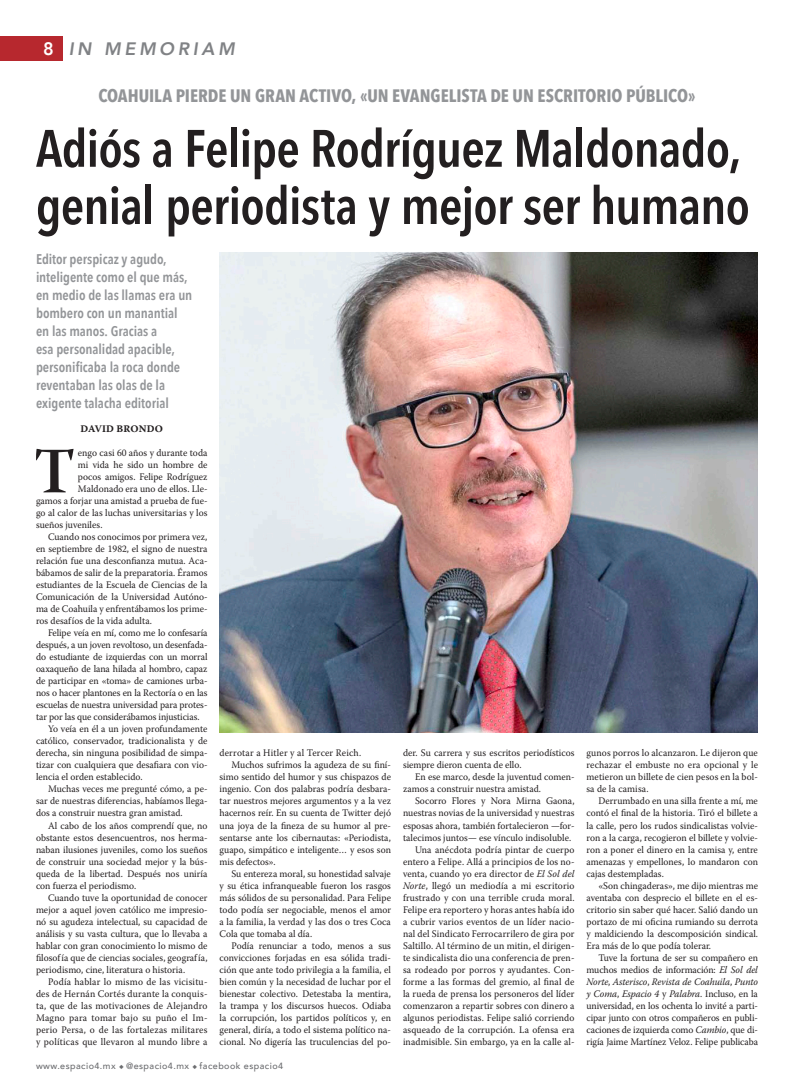
<style>
.page{position:relative;width:794px;height:1092px;background:#fff}
.page>*{position:absolute;margin:0;border:0;box-sizing:border-box;transform-origin:0 0}
.Cap_negro{font:64.5px "Warnock Pro Bold Subh";color:#231f20;scale:.95 1}
._1_Cabeza{font:600 52px "Avenir Next Condensed";letter-spacing:-.015em;color:#231f20}
.Balazo{font:700 18px "Avenir Next Condensed";color:#939598}
.t1{font:italic 800 18px "Avenir";letter-spacing:.2em;color:#808285}
.t2{font:800 18px "Avenir";color:#fff}
.Sumario{font:600 14px/18px "Avenir Next Condensed";letter-spacing:-.005em;color:#939598}
.texto_E4{font:10px/12px "Warnock Pro";color:#231f20;text-align:justify;scale:.95 1}
.Cap_negro-2{font:10px "Warnock Pro";color:#231f20;scale:.95 1}
.texto_E4-2{font:10px "Warnock Pro";letter-spacing:.02em;color:#231f20;scale:.95 1}
.Firma_1{font:10px "Warnock Pro Bold Capt";letter-spacing:.01em;color:#231f20}
.t3{font:500 9px "Avenir";letter-spacing:.05em;color:#6c6d70}
.s1{font-style:italic}
</style>
<div class="page">
<div style="left:0;top:36px;width:63px;height:24px;background:#b7282e"></div>
<img style="left:219px;top:252px;width:539px;height:480px">
<p class="t1" style="left:69px;top:38px;width:167px">IN MEMORIAM</p>
<p class="Balazo" style="left:98px;top:85px;width:599px">COAHUILA PIERDE UN GRAN ACTIVO, «UN EVANGELISTA DE UN ESCRITORIO PÚBLICO»</p>
<p class="_1_Cabeza" style="left:36px;top:104px;width:707px">Adiós a Felipe Rodríguez Maldonado,</p>
<p class="_1_Cabeza" style="left:36px;top:161px;width:715px">genial periodista y mejor ser humano</p>
<p class="Sumario" style="left:36px;top:249px;width:158px">Editor perspicaz y agudo, inteligente como el que más, en medio de las llamas era un bombero con un manantial en las manos. Gracias a<br>esa personalidad apacible, personificaba la roca donde reventaban las olas de la exigente talacha editorial</p>
<p class="Firma_1" style="left:80px;top:423px;width:84px">DAVID BRONDO</p>
<p class="Cap_negro" style="left:34px;top:432px;width:45px">T</p>
<p class="Cap_negro-2" style="left:78px;top:447px;width:138px">engo casi 60 años y durante toda</p>
<h3 class="t2" style="left:43px;top:35px;width:12px">8</h3>
<p class="Cap_negro-2" style="left:78px;top:459px;width:138px">mi vida he sido un hombre de</p>
<p class="Cap_negro-2" style="left:78px;top:471px;width:138px">pocos amigos. Felipe Rodríguez</p>
<p class="Cap_negro-2" style="left:78px;top:483px;width:138px">Maldonado era uno de ellos. Lle-</p>
<p class="Cap_negro-2" style="left:36px;top:495px;width:182px">gamos a forjar una amistad a prueba de fue-</p>
<p class="Cap_negro-2" style="left:36px;top:507px;width:182px">go al calor de las luchas universitarias y los</p>
<p class="Cap_negro-2" style="left:36px;top:519px;width:71px">sueños juveniles.</p>
<p class="texto_E4" style="left:36px;top:531px;width:182px;text-indent:12px">Cuando nos conocimos por primera vez, en septiembre de 1982, el signo de nuestra relación fue una desconfianza mutua. Aca&shy;bábamos de salir de la preparatoria. Éramos estudiantes de la Escuela de Ciencias de la Comunicación de la Universidad Autóno&shy;ma de Coahuila y enfrentábamos los prime&shy;ros desafíos de la vida adulta.</p>
<p class="texto_E4" style="left:36px;top:627px;width:182px;text-indent:12px">Felipe veía en mí, como me lo confesaría después, a un joven revoltoso, un desenfada&shy;do estudiante de izquierdas con un morral oaxaqueño de lana hilada al hombro, capaz de participar en «toma» de camiones urba&shy;nos o hacer plantones en la Rectoría o en las escuelas de nuestra universidad para protes&shy;tar por las que considerábamos injusticias.</p>
<p class="texto_E4" style="left:36px;top:723px;width:182px;text-indent:12px">Yo veía en él a un joven profundamente católico, conservador, tradicionalista y de derecha, sin ninguna posibilidad de simpa&shy;tizar con cualquiera que desafiara con vio&shy;lencia el orden establecido.</p>
<p class="texto_E4" style="left:36px;top:783px;width:182px;text-indent:12px">Muchas veces me pregunté cómo, a pe&shy;sar de nuestras diferencias, habíamos llega&shy;dos a construir nuestra gran amistad.</p>
<p class="texto_E4" style="left:36px;top:819px;width:182px;text-indent:12px">Al cabo de los años comprendí que, no obstante estos desencuentros, nos herma&shy;naban ilusiones juveniles, como los sueños de construir una sociedad mejor y la bús&shy;queda de la libertad. Después nos uniría con fuerza el periodismo.</p>
<p class="texto_E4" style="left:36px;top:891px;width:182px;text-indent:12px">Cuando tuve la oportunidad de conocer mejor a aquel joven católico me impresio&shy;nó su agudeza intelectual, su capacidad de análisis y su vasta cultura, que lo llevaba a hablar con gran conocimiento lo mismo de filosofía que de ciencias sociales, geografía, periodismo, cine, literatura o historia.</p>
<p class="texto_E4" style="left:36px;top:975px;width:182px;text-indent:12px">Podía hablar lo mismo de las vicisitu&shy;des de Hernán Cortés durante la conquis&shy;ta, que de las motivaciones de Alejandro Magno para tomar bajo su puño el Im&shy;perio Persa, o de las fortalezas militares y políticas que llevaron al mundo libre a</p>
<p class="texto_E4-2" style="left:219px;top:747px;width:151px">derrotar a Hitler y al Tercer Reich.</p>
<p class="texto_E4" style="left:219px;top:759px;width:182px;text-indent:12px">Muchos sufrimos la agudeza de su finí&shy;simo sentido del humor y sus chispazos de ingenio. Con dos palabras podría desbara&shy;tar nuestros mejores argumentos y a la vez hacernos reír. En su cuenta de Twitter dejó una joya de la fineza de su humor al pre&shy;sentarse ante los cibernautas: «Periodista, guapo, simpático e inteligente… y esos son mis defectos».</p>
<p class="texto_E4" style="left:219px;top:867px;width:182px;text-indent:12px">Su entereza moral, su honestidad salvaje y su ética infranqueable fueron los rasgos más sólidos de su personalidad. Para Felipe todo podía ser negociable, menos el amor a la familia, la verdad y las dos o tres Coca Cola que tomaba al día.</p>
<p class="texto_E4" style="left:219px;top:939px;width:182px;text-indent:12px">Podía renunciar a todo, menos a sus convicciones forjadas en esa sólida tradi&shy;ción que ante todo privilegia a la familia, el bien común y la necesidad de luchar por el bienestar colectivo. Detestaba la mentira, la trampa y los discursos huecos. Odiaba la corrupción, los partidos políticos y, en general, diría, a todo el sistema político na&shy;cional. No digería las truculencias del po-</p>
<p class="texto_E4" style="left:403px;top:747px;width:182px">der. Su carrera y sus escritos periodísticos siempre dieron cuenta de ello.</p>
<p class="texto_E4" style="left:403px;top:771px;width:182px;text-indent:12px">En ese marco, desde la juventud comen&shy;zamos a construir nuestra amistad.</p>
<p class="texto_E4" style="left:403px;top:795px;width:182px;text-indent:12px">Socorro Flores y Nora Mirna Gaona, nuestras novias de la universidad y nuestras esposas ahora, también fortalecieron —for&shy;talecimos juntos— ese vínculo indisoluble.</p>
<p class="texto_E4" style="left:403px;top:843px;width:182px;text-indent:12px">Una anécdota podría pintar de cuerpo entero a Felipe. Allá a principios de los no&shy;venta, cuando yo era director de <span class="s1">El Sol del Norte</span>, llegó un mediodía a mi escritorio frustrado y con una terrible cruda moral.<br>Felipe era reportero y horas antes había ido a cubrir varios eventos de un líder nacio&shy;nal del Sindicato Ferrocarrilero de gira por Saltillo. Al término de un mitin, el dirigen&shy;te sindicalista dio una conferencia de pren&shy;sa rodeado por porros y ayudantes. Con&shy;forme a las formas del gremio, al final de la rueda de prensa los personeros del líder comenzaron a repartir sobres con dinero a algunos periodistas. Felipe salió corriendo asqueado de la corrupción. La ofensa era inadmisible. Sin embargo, ya en la calle al-</p>
<p class="texto_E4" style="left:586px;top:747px;width:182px">gunos porros lo alcanzaron. Le dijeron que rechazar el embuste no era opcional y le metieron un billete de cien pesos en la bol&shy;sa de la camisa.</p>
<p class="texto_E4" style="left:586px;top:795px;width:182px;text-indent:12px">Derrumbado en una silla frente a mí, me contó el final de la historia. Tiró el billete a la calle, pero los rudos sindicalistas volvie&shy;ron a la carga, recogieron el billete y volvie&shy;ron a poner el dinero en la camisa y, entre amenazas y empellones, lo mandaron con cajas destempladas.</p>
<p class="texto_E4" style="left:586px;top:879px;width:182px;text-indent:12px">«Son chingaderas», me dijo mientras me aventaba con desprecio el billete en el es&shy;critorio sin saber qué hacer. Salió dando un portazo de mi oficina rumiando su derrota y maldiciendo la descomposición sindical.<br>Era más de lo que podía tolerar.</p>
<p class="texto_E4" style="left:586px;top:951px;width:182px;text-indent:12px">Tuve la fortuna de ser su compañero en muchos medios de información: <span class="s1">El Sol del Norte</span>, <span class="s1">Asterisco</span>, <span class="s1">Revista de Coahuila</span>, <span class="s1">Punto y Coma</span>, <span class="s1">Espacio 4</span> y <span class="s1">Palabra</span>. Incluso, en la universidad, en los ochenta lo invité a parti&shy;cipar junto con otros compañeros en publi&shy;caciones de izquierda como <span class="s1">Cambio</span>, que di&shy;rigía Jaime Martínez Veloz. Felipe publicaba</p>
<p class="t3" style="left:36px;top:1057px;width:249px">www.espacio4.mx ◆ @espacio4.mx ◆ facebook espacio4</p>
</div>
